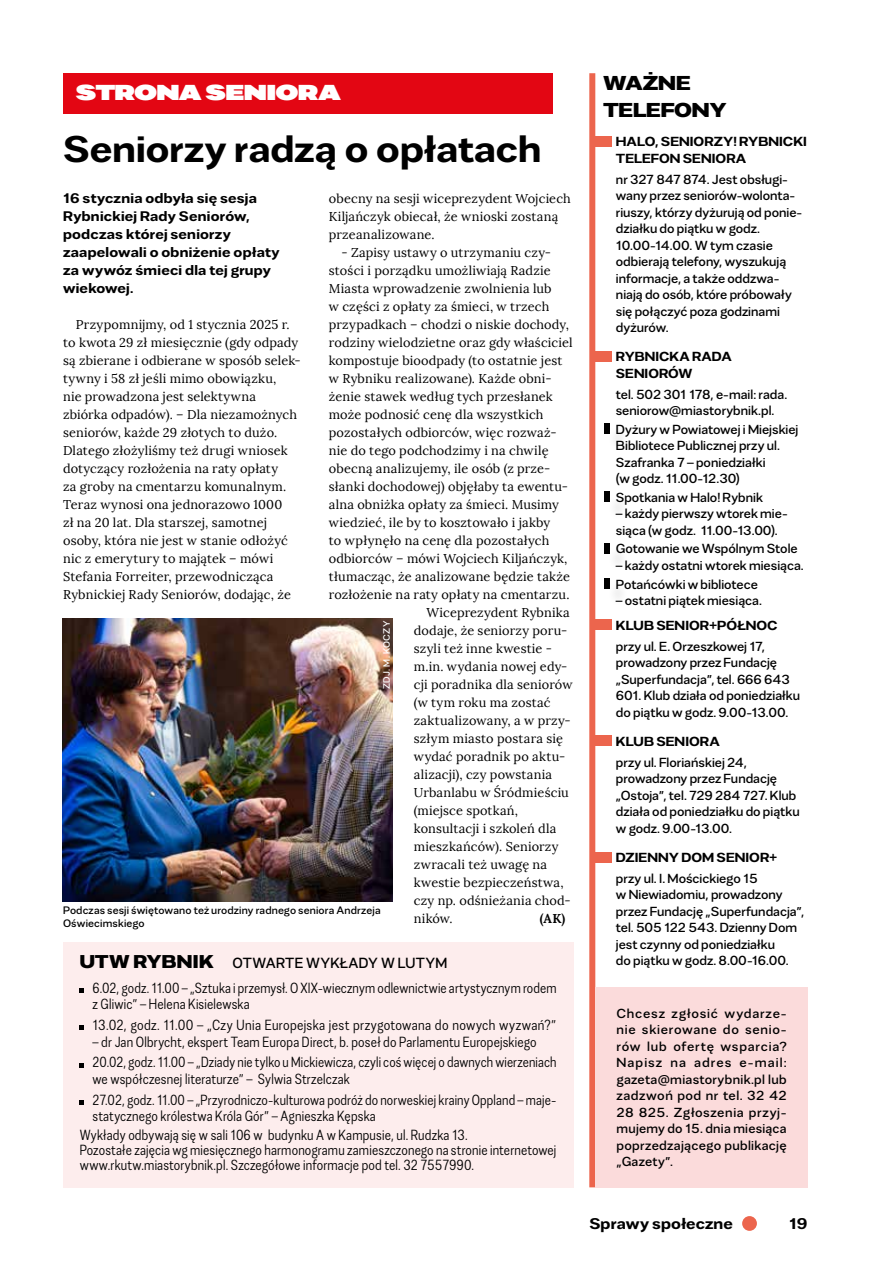
<style>
.page{position:relative;width:893px;height:1263px;background:#fff}
.page>*{position:absolute;margin:0;border:0;box-sizing:border-box;transform-origin:0 0}
.t1{font:500 36px "Favela";letter-spacing:.005em;color:#000}
.t2{font:900 21px "Favela";letter-spacing:-.005em;color:#fff}
.t3{font:600 19.5px/27px "Favela";letter-spacing:-.005em;color:#000}
.t4{font:500 15px "Favela";letter-spacing:.01em;color:#000}
.t5{font:300 14.25px/20.7px "Favela";letter-spacing:.01em;color:#000}
.t6{font:500 13.5px/18px "Favela";letter-spacing:.015em;color:#000}
.t7{font:12.75px/18px "Lora";letter-spacing:.01em;color:#000}
.t8{font:12.75px/16.5px "Favela";color:#000}
.t9{font:500 12.75px/16.5px "Favela";letter-spacing:.005em;color:#000}
.t10{font:700 12.75px "Lora";color:#000}
.t11{font:10.5px/13.5px "Favela";letter-spacing:.015em;color:#000}
.t12{font:9px "Favela";letter-spacing:.035em;color:#fff}
.s1{font-weight:600;font-size:18px}
.s2{font-weight:400}
</style>
<div class="page">
<div style="left:742px;top:1216px;width:15px;height:15px;background:#ec654d;border-radius:50%"></div>
<div style="left:589px;top:73px;width:6px;height:1114px;background:#ec654d"></div>
<div style="left:63px;top:942px;width:510px;height:245px;background:#fdeded"></div>
<svg style="left:80px;top:988px;width:4px;height:5px"></svg>
<svg style="left:80px;top:1026px;width:4px;height:4px"></svg>
<svg style="left:80px;top:1063px;width:4px;height:4px"></svg>
<svg style="left:80px;top:1100px;width:4px;height:4px"></svg>
<div style="left:63px;top:73px;width:489px;height:41px;background:#e30613"></div>
<div style="left:595px;top:136px;width:16px;height:10px;background:#ec654d"></div>
<div style="left:595px;top:351px;width:16px;height:10px;background:#ec654d"></div>
<div style="left:605px;top:423px;width:5px;height:11px;background:#000"></div>
<div style="left:605px;top:492px;width:5px;height:10px;background:#000"></div>
<div style="left:605px;top:543px;width:5px;height:10px;background:#000"></div>
<div style="left:605px;top:578px;width:5px;height:11px;background:#000"></div>
<div style="left:595px;top:620px;width:16px;height:10px;background:#ec654d"></div>
<div style="left:595px;top:736px;width:16px;height:10px;background:#ec654d"></div>
<div style="left:595px;top:852px;width:16px;height:10px;background:#ec654d"></div>
<div style="left:595px;top:987px;width:213px;height:200px;background:#fbdbdb"></div>
<img style="left:63px;top:619px;width:330px;height:282px">
<h2 class="t2" style="left:76px;top:77px;width:267px">STRONA SENIORA</h2>
<h3 class="t3" style="left:603px;top:69px;width:125px">WAŻNE<br>TELEFONY</h3>
<p class="t9" style="left:616px;top:133px;width:192px">HALO, SENIORZY! RYBNICKI<br>TELEFON SENIORA</p>
<p class="t8" style="left:616px;top:171px;width:188px">nr 327 847 874. Jest obsługi&shy;wany przez seniorów-wolonta&shy;riuszy, którzy dyżurują od ponie&shy;działku do piątku w godz.<br>10.00‑14.00. W tym czasie odbierają telefony, wyszukują informacje, a także oddzwa&shy;niają do osób, które próbowały się połączyć poza godzinami dyżurów.</p>
<p class="t9" style="left:616px;top:349px;width:117px">RYBNICKA RADA<br>SENIORÓW</p>
<p class="t8" style="left:616px;top:386px;width:173px">tel. 502 301 178, e-mail: rada. seniorow@miastorybnik.pl.</p>
<p class="t8" style="left:616px;top:421px;width:184px">Dyżury w Powiatowej i Miejskiej<br>Bibliotece Publicznej przy ul.<br>Szafranka 7 – poniedziałki<br>(w godz. 11.00-12.30)</p>
<p class="t8" style="left:616px;top:489px;width:149px">Spotkania w Halo! Rybnik</p>
<p class="t8" style="left:616px;top:506px;width:173px">– każdy pierwszy wtorek mie&shy;siąca (w godz. 11.00-13.00).</p>
<p class="t8" style="left:616px;top:541px;width:183px">Gotowanie we Wspólnym Stole</p>
<p class="t8" style="left:616px;top:556px;width:189px;line-height:18.6px">– każdy ostatni wtorek miesiąca.<br>Potańcówki w bibliotece</p>
<p class="t8" style="left:616px;top:592px;width:148px">– ostatni piątek miesiąca.</p>
<p class="t9" style="left:616px;top:617px;width:163px">KLUB SENIOR+PÓŁNOC</p>
<p class="t8" style="left:616px;top:638px;width:186px">przy ul. E. Orzeszkowej 17, prowadzony przez Fundację „Superfundacja”, tel. 666 643<br>601. Klub działa od poniedziałku do piątku w godz. 9.00-13.00.</p>
<p class="t9" style="left:616px;top:733px;width:106px">KLUB SENIORA</p>
<p class="t8" style="left:616px;top:754px;width:185px">przy ul. Floriańskiej 24, prowadzony przez Fundację „Ostoja”, tel. 729 284 727. Klub działa od poniedziałku do piątku w godz. 9.00-13.00.</p>
<p class="t9" style="left:616px;top:849px;width:163px">DZIENNY DOM SENIOR+</p>
<p class="t8" style="left:616px;top:870px;width:190px">przy ul. I. Mościckiego 15<br>w Niewiadomiu, prowadzony przez Fundację „Superfundacja”, tel. 505 122 543. Dzienny Dom jest czynny od poniedziałku<br>do piątku w godz. 8.00-16.00.</p>
<p class="t8" style="left:617px;top:1005px;width:172px;text-align:justify">Chcesz zgłosić wydarze&shy;nie skierowane do senio&shy;rów lub ofertę wsparcia?<br>Napisz na adres e-mail: gazeta@miastorybnik.pl lub zadzwoń pod nr tel. 32 42<br>28 825. Zgłoszenia przyj&shy;mujemy do 15. dnia miesiąca poprzedzającego publikację „Gazety”.</p>
<h1 class="t1" style="left:63px;top:125px;width:480px">Seniorzy radzą o opłatach</h1>
<p class="t6" style="left:63px;top:189px;width:218px">16 stycznia odbyła się sesja<br>Rybnickiej Rady Seniorów, podczas której seniorzy zaapelowali o obniżenie opłaty za wywóz śmieci dla tej grupy wiekowej.</p>
<p class="t7" style="left:329px;top:189px;width:243px">obecny na sesji wiceprezydent Wojciech<br>Kiljańczyk obiecał, że wnioski zostaną przeanalizowane.</p>
<p class="t7" style="left:342px;top:243px;width:211px">- Zapisy ustawy o utrzymaniu czy-</p>
<p class="t7" style="left:329px;top:261px;width:223px">stości i porządku umożliwiają Radzie</p>
<p class="t7" style="left:329px;top:279px;width:224px">Miasta wprowadzenie zwolnienia lub</p>
<p class="t7" style="left:329px;top:297px;width:222px">w części z opłaty za śmieci, w trzech</p>
<p class="t7" style="left:329px;top:315px;width:242px">przypadkach – chodzi o niskie dochody,</p>
<p class="t7" style="left:329px;top:333px;width:245px">rodziny wielodzietne oraz gdy właściciel</p>
<p class="t7" style="left:329px;top:351px;width:235px">kompostuje bioodpady (to ostatnie jest</p>
<p class="t7" style="left:329px;top:369px;width:224px">w Rybniku realizowane). Każde obni-</p>
<p class="t7" style="left:329px;top:387px;width:225px">żenie stawek według tych przesłanek</p>
<p class="t7" style="left:329px;top:405px;width:216px">może podnosić cenę dla wszystkich</p>
<p class="t7" style="left:329px;top:423px;width:229px">pozostałych odbiorców, więc rozważ-</p>
<p class="t7" style="left:329px;top:441px;width:221px">nie do tego podchodzimy i na chwilę</p>
<p class="t7" style="left:329px;top:459px;width:223px">obecną analizujemy, ile osób (z prze-</p>
<p class="t7" style="left:329px;top:477px;width:241px">słanki dochodowej) objęłaby ta ewentu-</p>
<p class="t7" style="left:329px;top:495px;width:232px">alna obniżka opłaty za śmieci. Musimy</p>
<p class="t7" style="left:329px;top:513px;width:223px">wiedzieć, ile by to kosztowało i jakby</p>
<p class="t7" style="left:329px;top:531px;width:222px">to wpłynęło na cenę dla pozostałych</p>
<p class="t7" style="left:329px;top:549px;width:240px">odbiorców – mówi Wojciech Kiljańczyk,</p>
<p class="t7" style="left:329px;top:567px;width:243px">tłumacząc, że analizowane będzie także</p>
<p class="t7" style="left:329px;top:585px;width:242px">rozłożenie na raty opłaty na cmentarzu.</p>
<p class="t7" style="left:427px;top:603px;width:145px">Wiceprezydent Rybnika</p>
<p class="t7" style="left:414px;top:621px;width:155px">dodaje, że seniorzy poru-</p>
<p class="t7" style="left:414px;top:639px;width:140px">szyli też inne kwestie -</p>
<p class="t7" style="left:414px;top:657px;width:155px">m.in. wydania nowej edy-</p>
<p class="t7" style="left:414px;top:675px;width:160px">cji poradnika dla seniorów</p>
<p class="t7" style="left:414px;top:693px;width:138px">(w tym roku ma zostać</p>
<p class="t7" style="left:414px;top:711px;width:158px">zaktualizowany, a w przy-</p>
<p class="t7" style="left:414px;top:729px;width:151px">szłym miasto postara się</p>
<p class="t7" style="left:414px;top:747px;width:153px">wydać poradnik po aktu-</p>
<p class="t7" style="left:414px;top:765px;width:140px">alizacji), czy powstania</p>
<p class="t7" style="left:414px;top:783px;width:156px">Urbanlabu w Śródmieściu</p>
<p class="t7" style="left:414px;top:801px;width:106px">(miejsce spotkań,</p>
<p class="t7" style="left:414px;top:819px;width:144px">konsultacji i szkoleń dla</p>
<p class="t7" style="left:414px;top:837px;width:146px">mieszkańców). Seniorzy</p>
<p class="t7" style="left:414px;top:855px;width:135px">zwracali też uwagę na</p>
<p class="t7" style="left:414px;top:873px;width:151px">kwestie bezpieczeństwa,</p>
<p class="t7" style="left:414px;top:891px;width:158px">czy np. odśnieżania chod-</p>
<p class="t7" style="left:414px;top:909px;width:40px">ników.</p>
<p class="t10" style="left:540px;top:910px;width:27px">(AK)</p>
<p class="t7" style="left:63px;top:315px;width:239px;text-indent:13px">Przypomnijmy, od 1 stycznia 2025 r. to kwota 29 zł miesięcznie (gdy odpady są zbierane i odbierane w sposób selek&shy;tywny i 58 zł jeśli mimo obowiązku,<br>nie prowadzona jest selektywna zbiórka odpadów). – Dla niezamożnych seniorów, każde 29 złotych to dużo.<br>Dlatego złożyliśmy też drugi wniosek dotyczący rozłożenia na raty opłaty<br>za groby na cmentarzu komunalnym.<br>Teraz wynosi ona jednorazowo 1000<br>zł na 20 lat. Dla starszej, samotnej osoby, która nie jest w stanie odłożyć nic z emerytury to majątek – mówi Stefania Forreiter, przewodnicząca Rybnickiej Rady Seniorów, dodając, że</p>
<p class="t12" style="left:381px;top:689px;width:70px;rotate:-90deg">ZDJ. M. KOCZY</p>
<p class="t11" style="left:63px;top:903px;width:319px">Podczas sesji świętowano też urodziny radnego seniora Andrzeja<br>Oświecimskiego</p>
<p class="t5" style="left:93px;top:950px;width:465px;line-height:25.2px;text-indent:-13px"><span class="s1">UTW RYBNIK</span> <span class="s2">OTWARTE WYKŁADY W LUTYM<br></span>6.02, godz. 11.00 – „Sztuka i przemysł. O XIX-wiecznym odlewnictwie artystycznym rodem</p>
<p class="t5" style="left:92px;top:994px;width:465px">z Gliwic” – Helena Kisielewska<br>13.02, godz. 11.00 – „Czy Unia Europejska jest przygotowana do nowych wyzwań?”</p>
<p class="t5" style="left:92px;top:1031px;width:465px">– dr Jan Olbrycht, ekspert Team Europa Direct, b. poseł do Parlamentu Europejskiego<br>20.02, godz. 11.00 – „Dziady nie tylko uMickiewicza, czyli coś więcej o dawnych wierzeniach</p>
<p class="t5" style="left:92px;top:1069px;width:465px">we współczesnej literaturze” – Sylwia Strzelczak<br>27.02, godz. 11.00 – „Przyrodniczo-kulturowa podróż do norweskiej krainy Oppland – maje-</p>
<p class="t5" style="left:80px;top:1107px;width:389px;line-height:19.2px;text-indent:13px">statycznego królestwa Króla Gór” – Agnieszka Kępska<br>Wykłady odbywają się w sali 106 w budynku A w Kampusie, ul. Rudzka 13.</p>
<p class="t5" style="left:80px;top:1143px;width:478px;line-height:15px">Pozostałe zajęcia wg miesięcznego harmonogramu zamieszczonego na stronie internetowej www.rkutw.miastorybnik.pl. Szczegółowe informacje pod tel. 32 7557990.</p>
<p class="t4" style="left:589px;top:1213px;width:145px">Sprawy społeczne</p>
<p class="t4" style="left:789px;top:1214px;width:20px">19</p>
</div>
